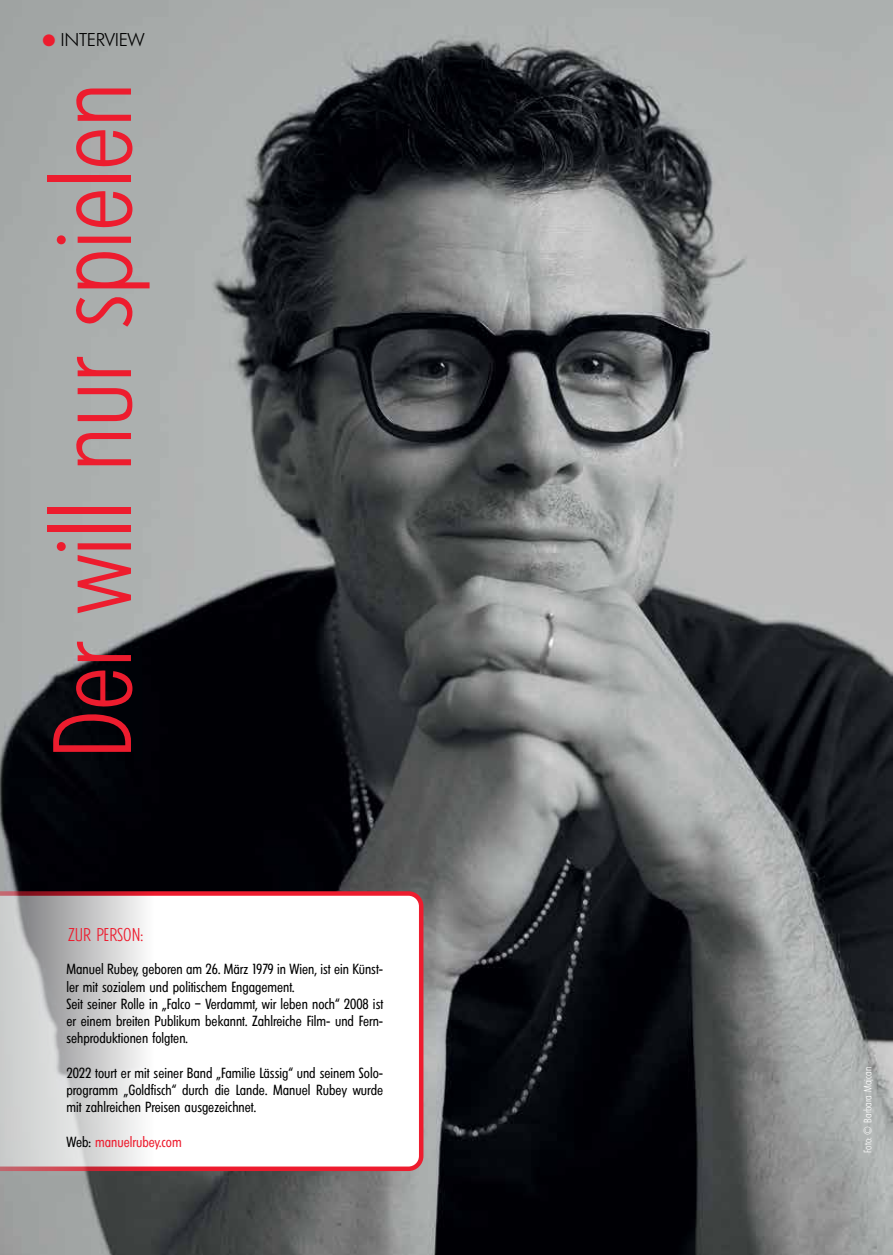
<style>
.page{position:relative;width:893px;height:1255px;background:#fff}
.page>*{position:absolute;margin:0;border:0;box-sizing:border-box;transform-origin:0 0}
.t1{font:300 108px "Climerick";letter-spacing:-.01em;color:#ed1c2e}
.t2{font:300 18px "Limerick";letter-spacing:.02em;color:#000}
.t3{font:300 18px "Climerick";color:#ed1c2e}
.t4{font:14.25px/17.2px "Climerick";color:#000}
.t5{font:14.25px "Climerick";color:#ed1c2e}
.t6{font:300 10.5px "Climerick";color:#fff}
.s1{color:#ed1c2e}
.s2{color:#000}
</style>
<div class="page">
<img style="left:0;top:0;width:893px;height:1254px">
<svg style="left:0;top:891px;width:423px;height:279px"></svg>
<p class="t2" style="left:43px;top:29px;width:103px"><span class="s1">●</span> INTERVIEW</p>
<h1 class="t1" style="left:34px;top:759px;width:678px;rotate:-90deg">Der will nur spielen</h1>
<p class="t3" style="left:68px;top:924px;width:77px">ZUR PERSON:</p>
<p class="t4" style="left:66px;top:961px;width:318px">Manuel Rubey, geboren am 26. März 1979 in Wien, ist ein Künst&shy;ler mit sozialem und politischem Engagement.<br>Seit seiner Rolle in „Falco – Verdammt, wir leben noch“ 2008 ist er einem breiten Publikum bekannt. Zahlreiche Film- und Fern&shy;sehproduktionen folgten.</p>
<p class="t4" style="left:66px;top:1064px;width:318px;text-align:justify">2022 tourt er mit seiner Band „Familie Lässig“ und seinem Solo&shy;programm „Goldfisch“ durch die Lande. Manuel Rubey wurde mit zahlreichen Preisen ausgezeichnet.</p>
<p class="t5" style="left:66px;top:1133px;width:117px"><span class="s2">Web:</span> manuelrubey.com</p>
<p class="t6" style="left:862px;top:1152px;width:87px;rotate:-90deg">Foto: © Barbara Majcan</p>
</div>
